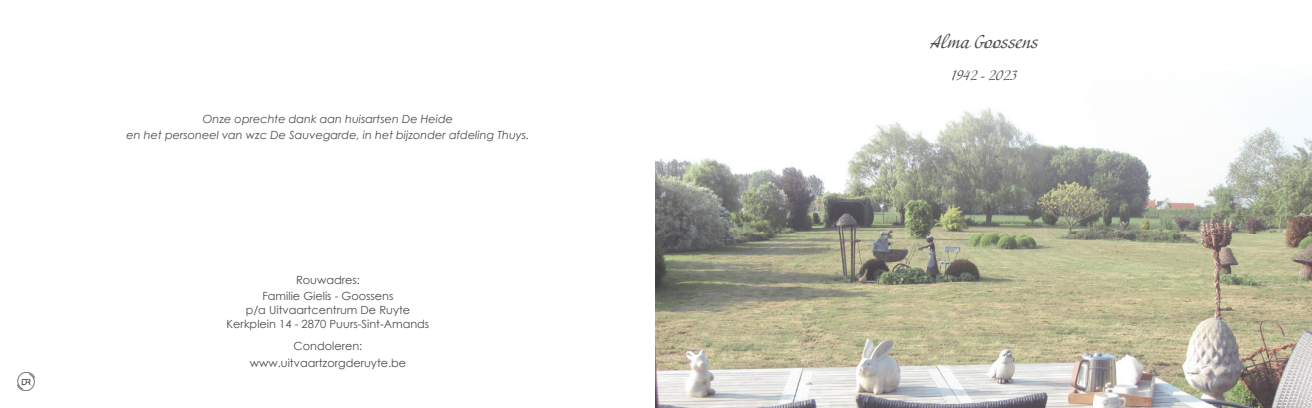
<style>
.page{position:relative;width:1312px;height:408px;background:#fff}
.page>*{position:absolute;margin:0;border:0;box-sizing:border-box;transform-origin:0 0}
.t1{font:18.75px "Adventure";color:#4b4c4d}
.t2{font:13.75px "Adventure";color:#4b4c4d}
.t3{font:11.25px/16.2px "Century Gothic";color:#4b4c4d;text-align:center}
.t4{font:italic 11.25px/16.2px "Century Gothic";color:#4b4c4d;text-align:center}
</style>
<div class="page">
<img style="left:18px;top:372px;width:17px;height:18px">
<img style="left:656px;top:103px;width:655px;height:304px">
<p class="t4" style="left:127px;top:110px;width:404px">Onze oprechte dank aan huisartsen De Heide<br>en het personeel van wzc De Sauvegarde, in het bijzonder afdeling Thuys.</p>
<p class="t3" style="left:262px;top:271px;width:132px">Rouwadres:<br>Familie Gielis - Goossens</p>
<p class="t3" style="left:226px;top:303px;width:204px;line-height:13.8px">p/a Uitvaartcentrum De Ruyte<br>Kerkplein 14 - 2870 Puurs-Sint-Amands</p>
<p class="t3" style="left:249px;top:338px;width:158px">Condoleren: www.uitvaartzorgderuyte.be</p>
<h1 class="t1" style="left:929px;top:30px;width:110px">Alma Goossens</h1>
<p class="t2" style="left:950px;top:67px;width:68px">1942 - 2023</p>
</div>
